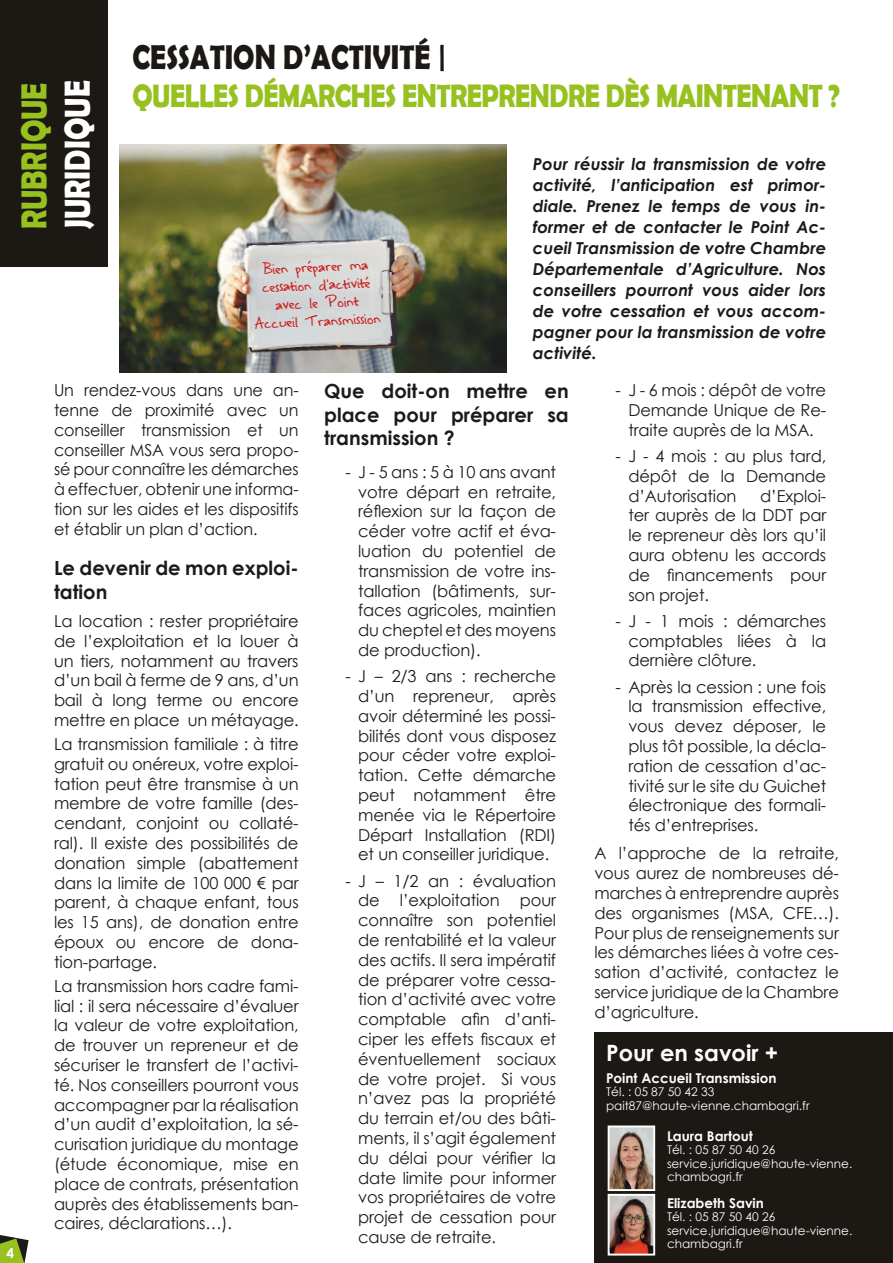
<style>
.page{position:relative;width:893px;height:1263px;background:#fff}
.page>*{position:absolute;margin:0;border:0;box-sizing:border-box;transform-origin:0 0}
.t1{font:700 36.3px/43.5px "Berlin Sans FB Demi";color:#fff;scale:.83 1}
.t2{font:700 34.5px "Berlin Sans FB Demi";color:#1c1914;scale:.83 1}
.t3{font:700 32.7px "Berlin Sans FB Demi";letter-spacing:-.02em;color:#96c11f;scale:.83 1}
.t4{font:700 22.5px "Century Gothic";color:#fff}
.t5{font:700 19.5px/23.4px "Century Gothic";color:#1c1b1a}
.t6{font:16.5px/19.8px "Century Gothic";letter-spacing:-.01em;color:#1c1b1a;text-align:justify}
.t7{font:italic 700 16.5px/21px "Century Gothic";color:#1c1b1a;text-align:justify}
.t8{font:15px/18px "A Safe Placeto Fall";color:#cc1f1e;text-align:center}
.t9{font:700 13.5px "Century Gothic";color:#fff}
.t10{font:12px/13.5px "Century Gothic";color:#fff}
.s1{color:#96c11f}
</style>
<div class="page">
<hr style="left:892px;top:0;width:1px;height:1263px;background:#96c11f">
<svg style="left:0;top:1235px;width:29px;height:28px"></svg>
<div style="left:0;top:0;width:107px;height:266px;background:#1c1914"></div>
<img style="left:120px;top:145px;width:387px;height:227px">
<div style="left:594px;top:1032px;width:299px;height:231px;background:#1c1914"></div>
<img style="left:611px;top:1128px;width:41px;height:60px">
<div style="left:608px;top:1125px;width:47px;height:66px;border:2px solid #fff"></div>
<img style="left:611px;top:1197px;width:41px;height:55px">
<div style="left:608px;top:1194px;width:47px;height:61px;border:2px solid #fff"></div>
<p class="t1" style="left:12px;top:229px;width:181px;rotate:-90deg"><span class="s1">RUBRIQUE<br></span>JURIDIQUE</p>
<p class="t2" style="left:133px;top:37px;width:380px">CESSATION D’ACTIVITÉ |</p>
<p class="t3" style="left:133px;top:77px;width:854px">QUELLES DÉMARCHES ENTREPRENDRE DÈS MAINTENANT ?</p>
<p class="t8" style="left:252px;top:261px;width:127px;rotate:-3deg">Bien préparer ma cessation d’activité avec le Point<br>Accueil Transmission</p>
<p class="t7" style="left:533px;top:153px;width:295px">Pour réussir la transmission de votre activité, l’anticipation est primor&shy;diale. Prenez le temps de vous in&shy;former et de contacter le Point Ac&shy;cueil Transmission de votre Chambre Départementale d’Agriculture. Nos conseillers pourront vous aider lors de votre cessation et vous accom&shy;pagner pour la transmission de votre activité.</p>
<p class="t9" style="left:6px;top:1243px;width:9px">4</p>
<p class="t6" style="left:54px;top:380px;width:246px">Un rendez-vous dans une an&shy;tenne de proximité avec un conseiller transmission et un conseiller MSA vous sera propo&shy;sé pour connaître les démarches à effectuer, obtenir une informa&shy;tion sur les aides et les dispositifs et établir un plan d’action.</p>
<p class="t5" style="left:54px;top:555px;width:246px">Le devenir de mon exploi&shy;tation</p>
<p class="t6" style="left:54px;top:611px;width:246px">La location : rester propriétaire de l’exploitation et la louer à un tiers, notamment au travers d’un bail à ferme de 9 ans, d’un bail à long terme ou encore mettre en place un métayage.</p>
<p class="t6" style="left:54px;top:734px;width:246px">La transmission familiale : à titre gratuit ou onéreux, votre exploi&shy;tation peut être transmise à un membre de votre famille (des&shy;cendant, conjoint ou collaté&shy;ral). Il existe des possibilités de donation simple (abattement dans la limite de 100 000 € par parent, à chaque enfant, tous les 15 ans), de donation entre époux ou encore de dona&shy;tion-partage.</p>
<p class="t6" style="left:54px;top:976px;width:246px">La transmission hors cadre fami&shy;lial : il sera nécessaire d’évaluer la valeur de votre exploitation, de trouver un repreneur et de sécuriser le transfert de l’activi&shy;té. Nos conseillers pourront vous accompagner par la réalisation d’un audit d’exploitation, la sé&shy;curisation juridique du montage (étude économique, mise en place de contrats, présentation auprès des établissements ban&shy;caires, déclarations…).</p>
<p class="t5" style="left:324px;top:379px;width:246px;text-align:justify">Que doit-on mettre en place pour préparer sa transmission ?</p>
<p class="t6" style="left:358px;top:462px;width:199px;text-indent:-13px">- J - 5 ans : 5 à 10 ans avant votre départ en retraite, réflexion sur la façon de céder votre actif et éva&shy;luation du potentiel de transmission de votre ins&shy;tallation (bâtiments, sur&shy;faces agricoles, maintien du cheptel et des moyens de production).</p>
<p class="t6" style="left:358px;top:666px;width:199px;text-indent:-13px">- J – 2/3 ans : recherche d’un repreneur, après avoir déterminé les possi&shy;bilités dont vous disposez pour céder votre exploi&shy;tation. Cette démarche peut notamment être menée via le Répertoire Départ Installation (RDI) et un conseiller juridique.</p>
<p class="t6" style="left:358px;top:870px;width:199px;text-indent:-13px">- J – 1/2 an : évaluation de l’exploitation pour connaître son potentiel de rentabilité et la valeur des actifs. Il sera impératif de préparer votre cessa&shy;tion d’activité avec votre comptable afin d’anti&shy;ciper les effets fiscaux et éventuellement sociaux de votre projet. Si vous n’avez pas la propriété du terrain et/ou des bâti&shy;ments, il s’agit également du délai pour vérifier la date limite pour informer vos propriétaires de votre projet de cessation pour cause de retraite.</p>
<p class="t6" style="left:628px;top:380px;width:199px;text-indent:-13px">- J - 6 mois : dépôt de votre Demande Unique de Re&shy;traite auprès de la MSA.</p>
<p class="t6" style="left:628px;top:446px;width:199px;text-indent:-13px">- J - 4 mois : au plus tard, dépôt de la Demande d’Autorisation</p>
<p class="t6" style="left:628px;top:485px;width:199px;text-indent:132px">d’Exploi&shy;ter auprès de la DDT par le repreneur dès lors qu’il aura obtenu les accords de financements pour son projet.</p>
<p class="t6" style="left:628px;top:611px;width:199px;text-indent:-13px">- J - 1 mois : démarches comptables liées à la dernière clôture.</p>
<p class="t6" style="left:628px;top:676px;width:199px;text-indent:-13px">- Après la cession : une fois la transmission effective, vous devez déposer, le plus tôt possible, la décla&shy;ration de cessation d’ac&shy;tivité sur le site du Guichet électronique des formali&shy;tés d’entreprises.</p>
<p class="t6" style="left:594px;top:843px;width:246px">A l’approche de la retraite, vous aurez de nombreuses dé&shy;marches à entreprendre auprès des organismes (MSA, CFE…).<br>Pour plus de renseignements sur les démarches liées à votre ces&shy;sation d’activité, contactez le service juridique de la Chambre d’agriculture.</p>
<p class="t4" style="left:606px;top:1035px;width:174px">Pour en savoir +</p>
<p class="t9" style="left:606px;top:1067px;width:172px">Point Accueil Transmission</p>
<p class="t10" style="left:606px;top:1085px;width:205px">Tél. : 05 87 50 42 33 pait87@haute-vienne.chambagri.fr</p>
<p class="t9" style="left:667px;top:1126px;width:87px">Laura Bartout</p>
<p class="t10" style="left:667px;top:1143px;width:187px">Tél. : 05 87 50 40 26 service.juridique@haute-vienne. chambagri.fr</p>
<p class="t9" style="left:667px;top:1192px;width:98px">Elizabeth Savin</p>
<p class="t10" style="left:667px;top:1210px;width:187px">Tél. : 05 87 50 40 26 service.juridique@haute-vienne. chambagri.fr</p>
</div>
